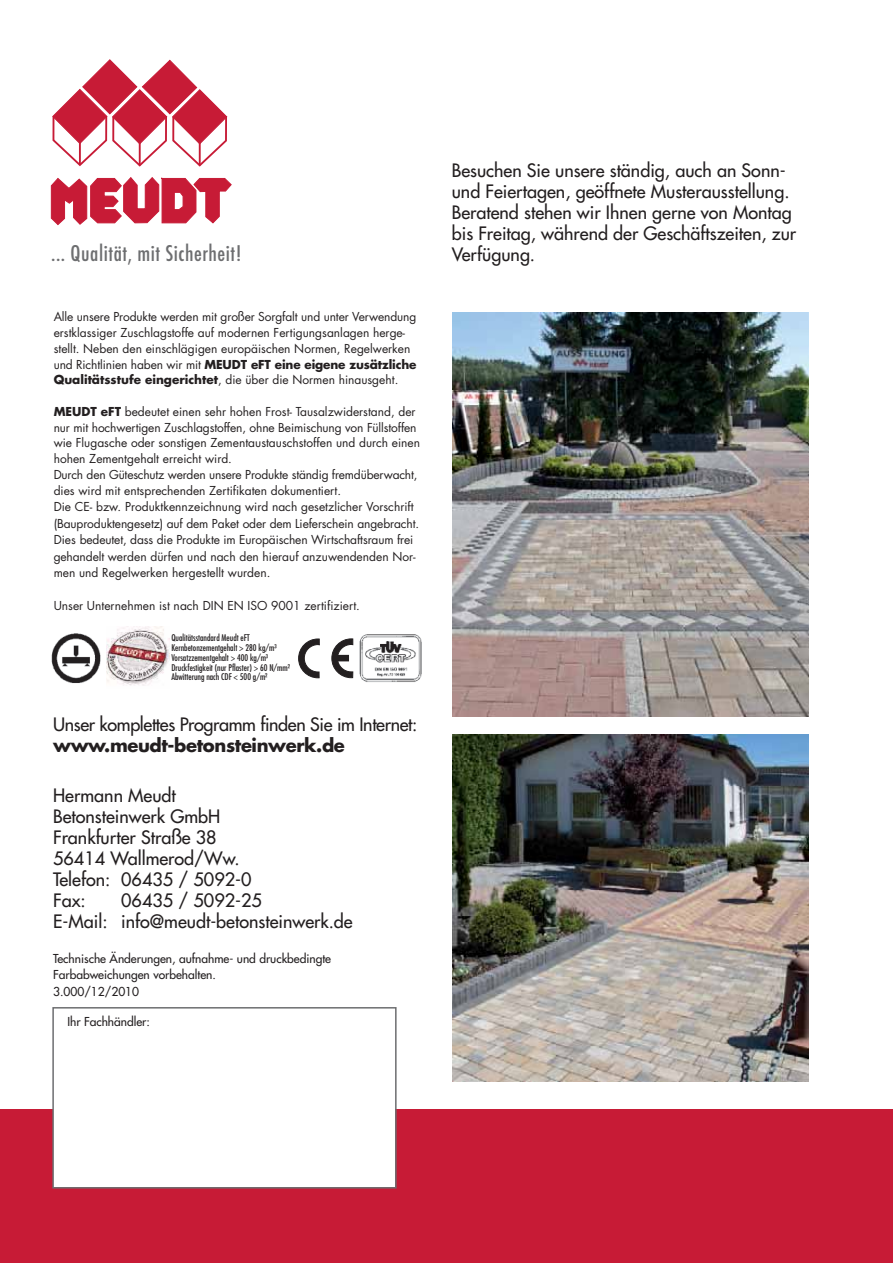
<style>
.page{position:relative;width:893px;height:1263px;background:#fff}
.page>*{position:absolute;margin:0;border:0;box-sizing:border-box;transform-origin:0 0}
.t1{font:500 condensed 21px "Futura";letter-spacing:.025em;color:#6d6e70}
.t2{font:500 18px/21px "Futura CE";color:#231f20}
.t3{font:500 18px "Futura CE";letter-spacing:-.02em;color:#231f20}
.t4{font:700 18px "Futura CE";letter-spacing:-.02em;color:#231f20}
.t5{font:12px/15.8px "Futura CE";color:#231f20}
.t6{font:12px/16.5px "Futura LT";color:#231f20}
.t7{font:500 12px/16.4px "Futura CE";color:#231f20}
.t8{font:condensed 9px/9.8px "Futura LT";color:#231f20}
.s1{font-weight:700}
</style>
<div class="page">
<div style="left:0;top:1109px;width:893px;height:154px;background:#c71b36"></div>
<img style="left:453px;top:313px;width:355px;height:404px">
<img style="left:453px;top:735px;width:355px;height:347px">
<svg style="left:52px;top:59px;width:176px;height:108px"></svg>
<svg style="left:51px;top:177px;width:181px;height:48px"></svg>
<div style="left:54px;top:1009px;width:341px;height:178px;background:#fff"></div>
<div style="left:52px;top:1007px;width:345px;height:182px;border:2px solid #6d6e70"></div>
<img style="left:51px;top:633px;width:50px;height:50px">
<img style="left:359px;top:634px;width:63px;height:48px">
<svg style="left:298px;top:639px;width:22px;height:39px"></svg>
<svg style="left:331px;top:639px;width:22px;height:39px"></svg>
<div style="left:335px;top:655px;width:13px;height:6px;background:#231f20"></div>
<img style="left:106px;top:627px;width:63px;height:59px">
<h2 class="t2" style="left:452px;top:161px;width:346px">Besuchen Sie unsere ständig, auch an Sonn&shy;und Feiertagen, geöffnete Musterausstellung.<br>Beratend stehen wir Ihnen gerne von Montag bis Freitag, während der Geschäftszeiten, zur</h2>
<h1 class="t1" style="left:51px;top:242px;width:192px">... Qualität, mit Sicherheit!</h1>
<h2 class="t2" style="left:452px;top:245px;width:85px">Verfügung.</h2>
<p class="t5" style="left:54px;top:309px;width:364px">Alle unsere Produkte werden mit großer Sorgfalt und unter Verwendung erstklassiger Zuschlagstoffe auf modernen Fertigungsanlagen herge&shy;stellt. Neben den einschlägigen europäischen Normen, Regelwerken und Richtlinien haben wir mit <span class="s1">MEUDT eFT eine eigene zusätzliche Qualitätsstufe eingerichtet</span>, die über die Normen hinausgeht.</p>
<p class="t5" style="left:54px;top:404px;width:368px"><span class="s1">MEUDT eFT</span> bedeutet einen sehr hohen Frost- Tausalzwiderstand, der nur mit hochwertigen Zuschlagstoffen, ohne Beimischung von Füllstoffen wie Flugasche oder sonstigen Zementaustauschstoffen und durch einen hohen Zementgehalt erreicht wird.<br>Durch den Güteschutz werden unsere Produkte ständig fremdüberwacht, dies wird mit entsprechenden Zertifikaten dokumentiert.</p>
<p class="t6" style="left:54px;top:500px;width:367px">Die CE- bzw. Produktkennzeichnung wird nach gesetzlicher Vorschrift (Bauproduktengesetz) auf dem Paket oder dem Lieferschein angebracht.<br>Dies bedeutet, dass die Produkte im Europäischen Wirtschaftsraum frei gehandelt werden dürfen und nach den hierauf anzuwendenden Nor&shy;men und Regelwerken hergestellt wurden.</p>
<p class="t6" style="left:54px;top:599px;width:308px">Unser Unternehmen ist nach DIN EN ISO 9001 zertifiziert.</p>
<p class="t8" style="left:171px;top:634px;width:120px">Qualitätsstandard Meudt eFT Kernbetonzementgehalt &gt; 280 kg/m³<br>Vorsatzzementgehalt &gt; 400 kg/m³<br>Druckfestigkeit (nur Pflaster) &gt; 60 N/mm²<br>Abwitterung nach CDF &lt; 500 g/m²</p>
<h2 class="t3" style="left:53px;top:715px;width:366px">Unser komplettes Programm finden Sie im Internet:</h2>
<h2 class="t4" style="left:53px;top:736px;width:293px">www.meudt-betonsteinwerk.de</h2>
<h2 class="t2" style="left:53px;top:786px;width:200px">Hermann Meudt<br>Betonsteinwerk GmbH<br>Frankfurter Straße 38<br>56414 Wallmerod/Ww.<br>Telefon: 06435 / 5092-0<br>Fax:</h2>
<h2 class="t2" style="left:53px;top:891px;width:301px;text-indent:68px">06435 / 5092-25<br>E-Mail: info@meudt-betonsteinwerk.de</h2>
<p class="t7" style="left:53px;top:951px;width:279px">Technische Änderungen, aufnahme- und druckbedingte<br>Farbabweichungen vorbehalten.<br>3.000/12/2010</p>
<p class="t7" style="left:67px;top:1014px;width:84px">Ihr Fachhändler:</p>
</div>
